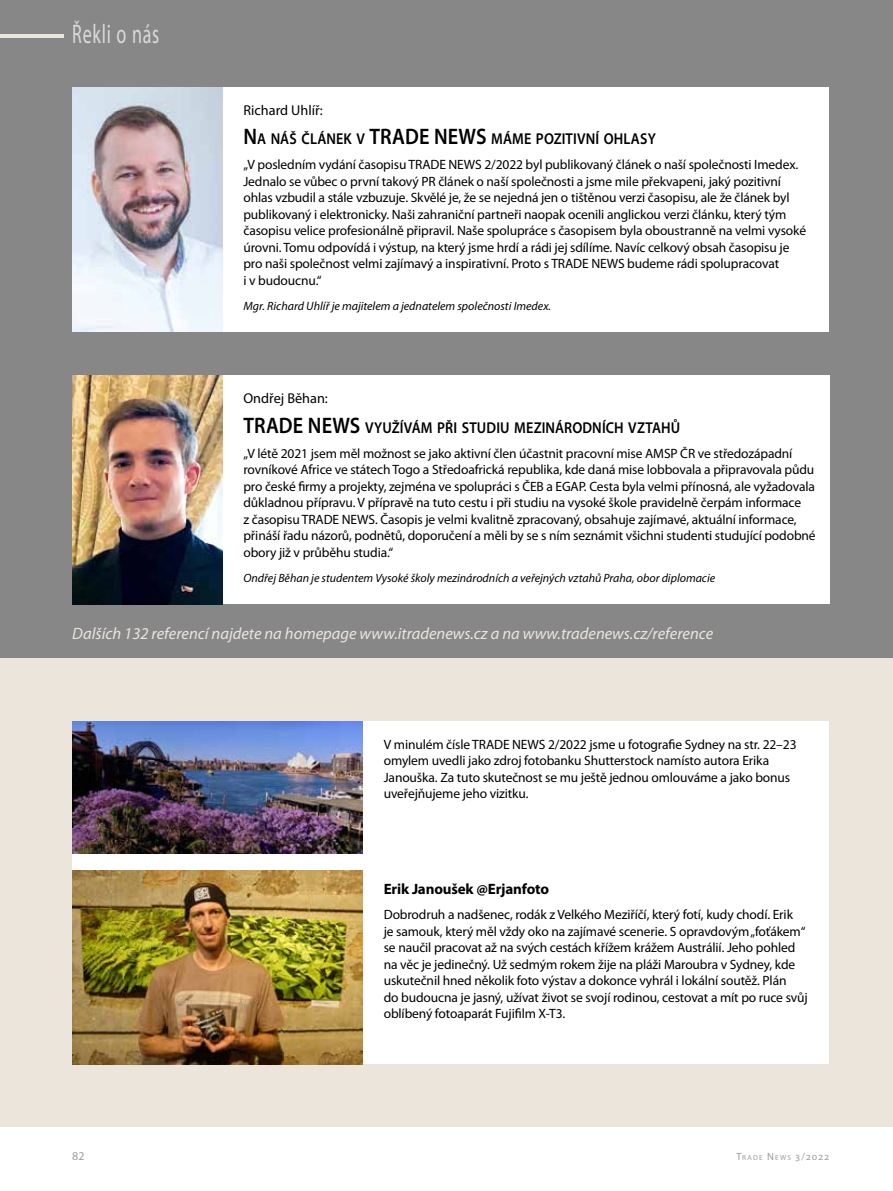
<style>
.page{position:relative;width:893px;height:1191px;background:#fff}
.page>*{position:absolute;margin:0;border:0;box-sizing:border-box;transform-origin:0 0}
.t1{font:27px "Myriad Pro";letter-spacing:.04em;color:#dadada;scale:.67 1}
.t2{font:600 22.5px "Myriad Pro";color:#000;scale:.9 1}
.t3{font:italic 16.5px "Myriad Pro";color:#ebe5dc}
.t4{font:600 15.75px "Myriad Pro";letter-spacing:.01em;color:#000;scale:.9 1}
.t5{font:700 15px "Myriad Pro";letter-spacing:-.01em;color:#000}
.t6{font:14.25px "Myriad Pro";color:#000}
.t7{font:13.5px/16.5px "Myriad Pro";letter-spacing:-.01em;color:#000}
.t8{font:italic 12px "Myriad Pro";color:#000}
.t9{font:12px "Myriad Pro";color:#9d9d9c}
.t10{font:7.35px "Myriad Pro";letter-spacing:.165em;color:#9d9d9c}
.s1{font-size:22.5px}
.s2{font-size:10.5px}
</style>
<div class="page">
<div style="left:0;top:648px;width:893px;height:478px;background:#ebe5dc"></div>
<div style="left:0;top:0;width:893px;height:658px;background:#878787"></div>
<div style="left:73px;top:375px;width:757px;height:229px;background:#fff"></div>
<img style="left:72px;top:375px;width:150px;height:229px">
<div style="left:72px;top:87px;width:757px;height:245px;background:#fff"></div>
<img style="left:72px;top:87px;width:150px;height:245px">
<hr style="left:0;top:34px;width:64px;height:3px;background:#ebe5dc">
<div style="left:72px;top:722px;width:757px;height:342px;background:#fff"></div>
<img style="left:72px;top:722px;width:290px;height:132px">
<img style="left:72px;top:870px;width:290px;height:194px">
<h1 class="t1" style="left:72px;top:17px;width:131px">Řekli o nás</h1>
<p class="t6" style="left:243px;top:101px;width:81px">Richard Uhlíř:</p>
<p class="t4" style="left:243px;top:129px;width:155px"><span class="s1">N</span>A NÁŠ ČLÁNEK V <span class="s1">TRADE</span></p>
<p class="t4" style="left:434px;top:129px;width:248px"><span class="s1">NEWS</span> MÁME POZITIVNÍ OHLASY</p>
<p class="t7" style="left:243px;top:156px;width:564px">„V posledním vydání časopisu TRADE NEWS 2/2022 byl publikovaný článek o naší společnosti Imedex.<br>Jednalo se vůbec o první takový PR článek o naší společnosti a jsme mile překvapeni, jaký pozitivní ohlas vzbudil a stále vzbuzuje. Skvělé je, že se nejedná jen o tištěnou verzi časopisu, ale že článek byl publikovaný i elektronicky. Naši zahraniční partneři naopak ocenili anglickou verzi článku, který tým časopisu velice profesionálně připravil. Naše spolupráce s časopisem byla oboustranně na velmi vysoké úrovni. Tomu odpovídá i výstup, na který jsme hrdí a rádi jej sdílíme. Navíc celkový obsah časopisu je pro naši společnost velmi zajímavý a inspirativní. Proto s TRADE NEWS budeme rádi spolupracovat<br>i v budoucnu.“</p>
<p class="t8" style="left:243px;top:298px;width:309px">Mgr. Richard Uhlíř je majitelem a jednatelem společnosti Imedex.</p>
<p class="t6" style="left:243px;top:389px;width:86px">Ondřej Běhan:</p>
<h2 class="t2" style="left:243px;top:411px;width:15px">TRADE</h2>
<p class="t4" style="left:308px;top:417px;width:415px"><span class="s1">NEWS</span> VYUŽÍVÁM PŘI STUDIU MEZINÁRODNÍCH VZTAHŮ</p>
<p class="t7" style="left:243px;top:444px;width:574px">„V létě 2021 jsem měl možnost se jako aktivní člen účastnit pracovní mise AMSP ČR ve středozápadní rovníkové Africe ve státech Togo a Středoafrická republika, kde daná mise lobbovala a připravovala půdu pro české firmy a projekty, zejména ve spolupráci s ČEB a EGAP. Cesta byla velmi přínosná, ale vyžadovala důkladnou přípravu. V přípravě na tuto cestu i při studiu na vysoké škole pravidelně čerpám informace<br>z časopisu TRADE NEWS. Časopis je velmi kvalitně zpracovaný, obsahuje zajímavé, aktuální informace, přináší řadu názorů, podnětů, doporučení a měli by se s ním seznámit všichni studenti studující podobné obory již v průběhu studia.“</p>
<p class="t8" style="left:243px;top:570px;width:473px">Ondřej Běhan je studentem Vysoké školy mezinárodních a veřejných vztahů Praha, obor diplomacie</p>
<p class="t3" style="left:72px;top:623px;width:642px">Dalších 132 referencí najdete na homepage www.itradenews.cz a na www.tradenews.cz/reference</p>
<p class="t7" style="left:384px;top:736px;width:414px">V minulém čísle TRADE NEWS 2/2022 jsme u fotografie Sydney na str. 22–23 omylem uvedli jako zdroj fotobanku Shutterstock namísto autora Erika Janouška. Za tuto skutečnost se mu ještě jednou omlouváme a jako bonus uveřejňujeme jeho vizitku.</p>
<p class="t5" style="left:384px;top:879px;width:167px">Erik Janoušek @Erjanfoto</p>
<p class="t7" style="left:384px;top:906px;width:426px">Dobrodruh a nadšenec, rodák z Velkého Meziříčí, který fotí, kudy chodí. Erik<br>je samouk, který měl vždy oko na zajímavé scenerie. S opravdovým „foťákem“ se naučil pracovat až na svých cestách křížem krážem Austrálií. Jeho pohled na věc je jedinečný. Už sedmým rokem žije na pláži Maroubra v Sydney, kde uskutečnil hned několik foto výstav a dokonce vyhrál i lokální soutěž. Plán<br>do budoucna je jasný, užívat život se svojí rodinou, cestovat a mít po ruce svůj oblíbený fotoaparát Fujifilm X-T3.</p>
<p class="t9" style="left:72px;top:1148px;width:14px">82</p>
<p class="t10" style="left:736px;top:1153px;width:94px"><span class="s2">T</span>RADE <span class="s2">N</span>EWS <span class="s2">3/2022</span></p>
</div>
